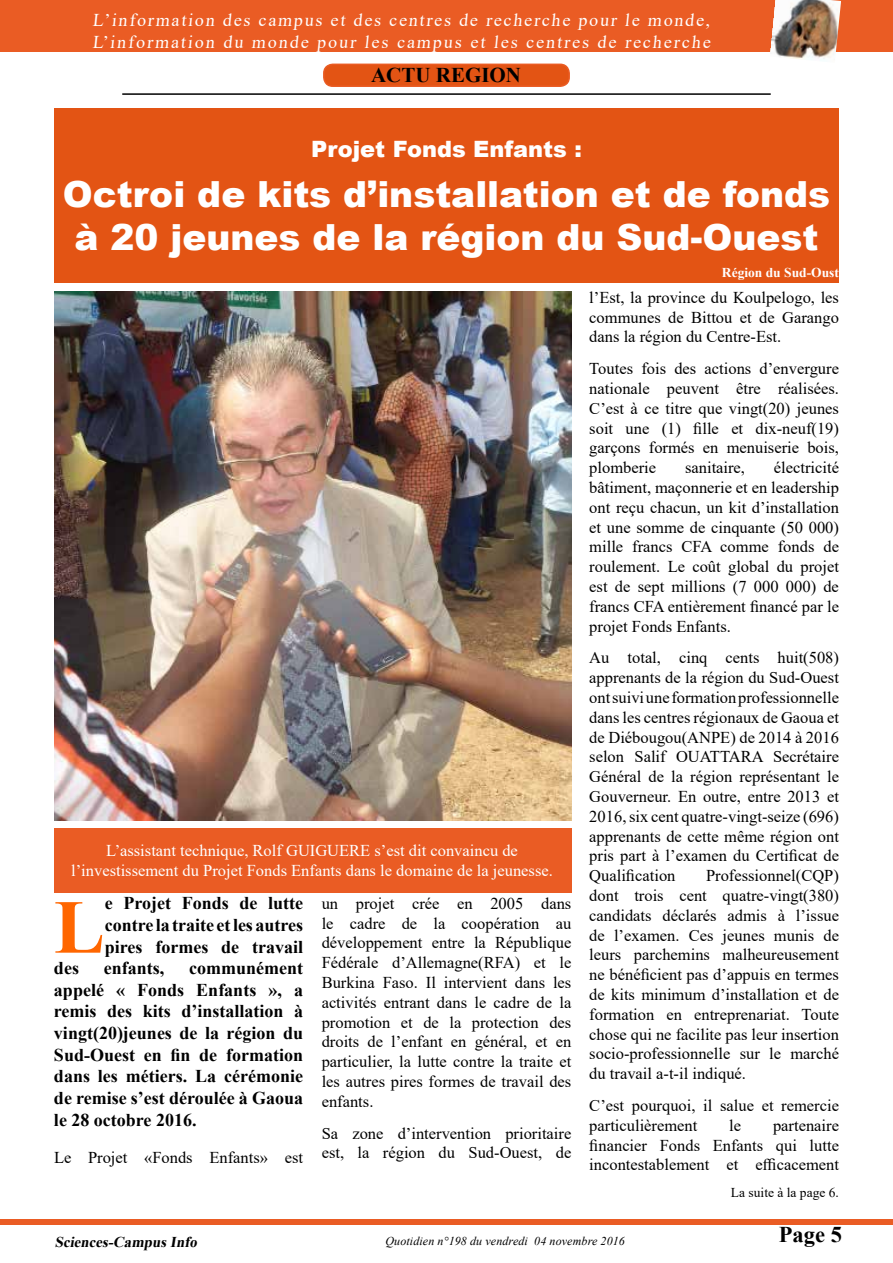
<style>
.page{position:relative;width:893px;height:1263px;background:#fff}
.page>*{position:absolute;margin:0;border:0;box-sizing:border-box;transform-origin:0 0}
.t1{font:700 76.35px "Times New Roman";color:#f60}
.t2{font:900 36px/43.2px "Arial";color:#fff;text-align:center}
.t3{font:900 22.5px "Arial";color:#fff}
.t4{font:700 22.5px "Times New Roman";color:#000}
.t5{font:700 21px "Times New Roman";color:#000}
.t6{font:700 18px/21.6px "Times New Roman";color:#000;text-align:justify}
.t7{font:18px/21.6px "Times New Roman";letter-spacing:.105em;color:#fff}
.t8{font:16.5px/19.8px "Times New Roman";color:#000;text-align:justify}
.t9{font:16.5px/19.8px "Times New Roman";color:#fff;text-align:center}
.t10{font:italic 700 15px "Times New Roman";color:#000}
.t11{font:13.5px "Times New Roman";color:#000}
.t12{font:700 13.5px "Times New Roman";color:#fff}
.t13{font:italic 12px "Times New Roman";letter-spacing:.01em;color:#000}
</style>
<div class="page">
<div style="left:0;top:1219px;width:893px;height:6px;background:#ea5c24"></div>
<hr style="left:122px;top:93px;width:649px;height:2px;background:#000">
<div style="left:0;top:0;width:893px;height:51px;background:#ea5c24"></div>
<img style="left:770px;top:0;width:71px;height:61px">
<div style="left:54px;top:108px;width:785px;height:175px;background:#e35414"></div>
<div style="left:324px;top:64px;width:245px;height:22px;background:#e35414;border-radius:9px"></div>
<div style="left:323px;top:64px;width:247px;height:23px;border:2px solid #ea5c24;border-radius:9px"></div>
<div style="left:54px;top:828px;width:517px;height:65px;background:#ea5c24"></div>
<img style="left:55px;top:291px;width:516px;height:529px">
<p class="t7" style="left:92px;top:9px;width:622px">L’information des campus et des centres de recherche pour le monde,<br>L’information du monde pour les campus et les centres de recherche</p>
<p class="t5" style="left:371px;top:60px;width:151px">ACTU REGION</p>
<h3 class="t3" style="left:311px;top:133px;width:272px">Projet Fonds Enfants :</h3>
<h2 class="t2" style="left:63px;top:171px;width:769px">Octroi de kits d’installation et de fonds à 20 jeunes de la région du Sud-Ouest</h2>
<p class="t12" style="left:722px;top:263px;width:119px">Région du Sud-Oust</p>
<p class="t9" style="left:71px;top:840px;width:483px">L’assistant technique, Rolf GUIGUERE s’est dit convaincu de l’investissement du Projet Fonds Enfants dans le domaine de la jeunesse.</p>
<h1 class="t1" style="left:54px;top:872px;width:52px">L</h1>
<p class="t6" style="left:105px;top:892px;width:200px">e Projet Fonds de lutte contre la traite et les autres pires formes de travail</p>
<p class="t6" style="left:54px;top:957px;width:27px">des</p>
<p class="t6" style="left:104px;top:957px;width:62px">enfants,</p>
<p class="t6" style="left:54px;top:957px;width:251px;text-indent:135px">communément appelé « Fonds Enfants », a remis des kits d’installation à vingt(20)jeunes de la région du Sud-Ouest en fin de formation dans les métiers. La cérémonie de remise s’est déroulée à Gaoua le 28 octobre 2016.</p>
<p class="t8" style="left:54px;top:1147px;width:251px">Le Projet «Fonds Enfants» est</p>
<p class="t8" style="left:322px;top:893px;width:251px">un projet crée en 2005 dans le cadre de la coopération au développement entre la République Fédérale d’Allemagne(RFA) et le Burkina Faso. Il intervient dans les activités entrant dans le cadre de la promotion et de la protection des droits de l’enfant en général, et en particulier, la lutte contre la traite et les autres pires formes de travail des enfants.</p>
<p class="t8" style="left:322px;top:1122px;width:251px">Sa zone d’intervention prioritaire est, la région du Sud-Ouest, de</p>
<p class="t8" style="left:589px;top:287px;width:251px">l’Est, la province du Koulpelogo, les communes de Bittou et de Garango dans la région du Centre-Est.</p>
<p class="t8" style="left:589px;top:358px;width:251px">Toutes fois des actions d’envergure nationale peuvent être réalisées.<br>C’est à ce titre que vingt(20) jeunes soit une (1) fille et dix-neuf(19) garçons formés en menuiserie bois, plomberie</p>
<p class="t8" style="left:589px;top:457px;width:251px;text-indent:185px">électricité bâtiment, maçonnerie et en leadership ont reçu chacun, un kit d’installation et une somme de cinquante (50 000) mille francs CFA comme fonds de roulement. Le coût global du projet est de sept millions (7 000 000) de francs CFA entièrement financé par le projet Fonds Enfants.</p>
<p class="t8" style="left:589px;top:647px;width:251px">Au total, cinq cents huit(508) apprenants de la région du Sud-Ouest ont suivi une formation professionnelle dans les centres régionaux de Gaoua et de Diébougou(ANPE) de 2014 à 2016 selon Salif OUATTARA Secrétaire Général de la région représentant le Gouverneur. En outre, entre 2013 et 2016, six cent quatre-vingt-seize (696) apprenants de cette même région ont pris part à l’examen du Certificat de Qualification</p>
<p class="t8" style="left:685px;top:457px;width:62px">sanitaire,</p>
<p class="t8" style="left:589px;top:865px;width:251px;text-indent:117px">Professionnel(CQP) dont trois cent quatre-vingt(380) candidats déclarés admis à l’issue de l’examen. Ces jeunes munis de leurs parchemins malheureusement ne bénéficient pas d’appuis en termes de kits minimum d’installation et de formation en entreprenariat. Toute chose qui ne facilite pas leur insertion socio-professionnelle sur le marché du travail a-t-il indiqué.</p>
<p class="t8" style="left:589px;top:1095px;width:251px">C’est pourquoi, il salue et remercie particulièrement</p>
<p class="t8" style="left:589px;top:1115px;width:251px;text-indent:184px">partenaire financier Fonds Enfants qui lutte incontestablement et efficacement</p>
<p class="t8" style="left:729px;top:1115px;width:13px">le</p>
<p class="t11" style="left:731px;top:1183px;width:109px">La suite à la page 6.</p>
<p class="t10" style="left:55px;top:1231px;width:147px">Sciences-CampusInfo</p>
<p class="t13" style="left:385px;top:1232px;width:241px">Quotidien n°198 du vendredi 04 novembre 2016</p>
<h3 class="t4" style="left:779px;top:1218px;width:65px">Page 5</h3>
</div>
